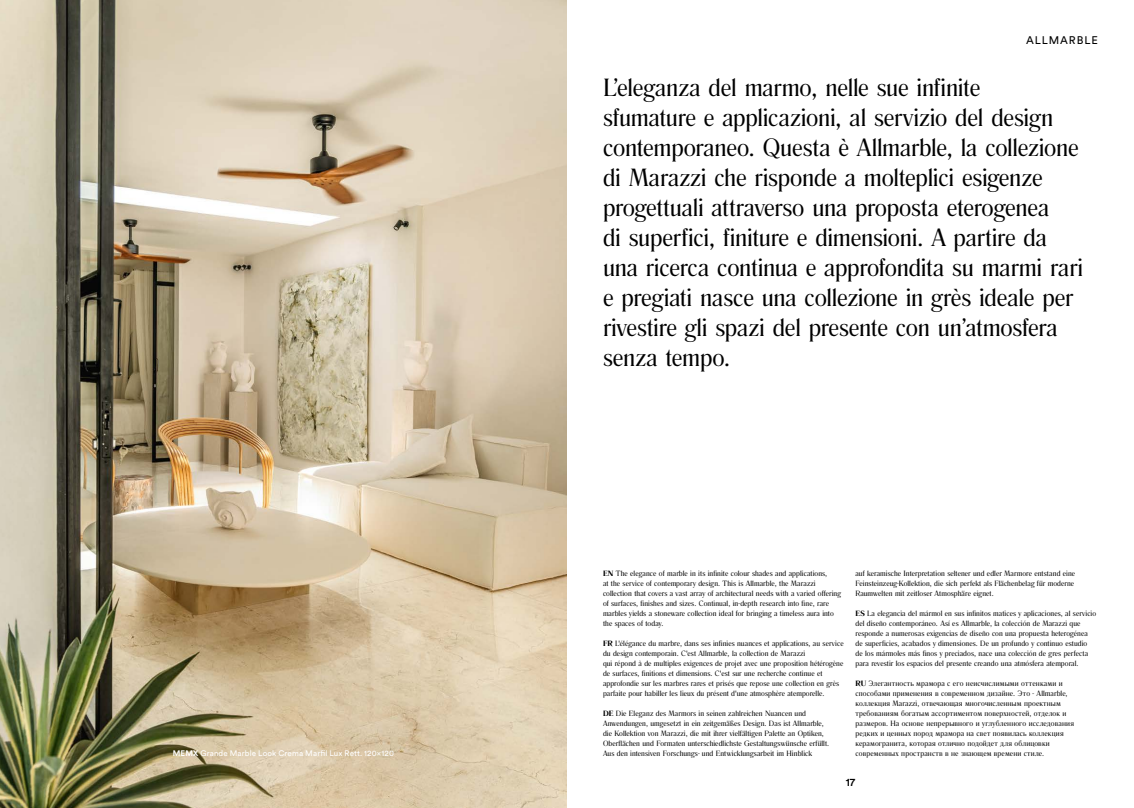
<style>
.page{position:relative;width:1134px;height:808px;background:#fff}
.page>*{position:absolute;margin:0;border:0;box-sizing:border-box;transform-origin:0 0}
.t1{font:26px/30px "Romana";letter-spacing:-.01em;color:#000}
.t2{font:11px "LL Circular Cyr PR";letter-spacing:.085em;color:#000}
.t3{font:500 11px "Circular Pro";color:#000}
.t4{font:8px/10px "Romana";letter-spacing:.005em;color:#000}
.t5{font:8px "LL Circular Cyr PR";letter-spacing:.015em;color:#fff}
.s1{font-family:"Romana Dem"}
.s2{font-weight:700}
</style>
<div class="page">
<img style="left:0;top:0;width:567px;height:808px">
<h2 class="t2" style="left:1026px;top:33px;width:73px">ALLMARBLE</h2>
<p class="t1" style="left:603px;top:73px;width:482px">L’eleganza del marmo, nelle sue infinite<br>sfumature e applicazioni, al servizio del design contemporaneo. Questa è Allmarble, la collezione di Marazzi che risponde a molteplici esigenze progettuali attraverso una proposta eterogenea<br>di superfici, finiture e dimensioni. A partire da una ricerca continua e approfondita su marmi rari e pregiati nasce una collezione in grès ideale per rivestire gli spazi del presente con un’atmosfera senza tempo.</p>
<p class="t4" style="left:603px;top:569px;width:239px"><span class="s1">EN</span> The elegance of marble in its infinite colour shades and applications,<br>at the service of contemporary design. This is Allmarble, the Marazzi collection that covers a vast array of architectural needs with a varied offering of surfaces, finishes and sizes. Continual, in-depth research into fine, rare marbles yields a stoneware collection ideal for bringing a timeless aura into the spaces of today.</p>
<p class="t4" style="left:603px;top:639px;width:242px"><span class="s1">FR</span> L'élégance du marbre, dans ses infinies nuances et applications, au service du design contemporain. C'est Allmarble, la collection de Marazzi<br>qui répond à de multiples exigences de projet avec une proposition hétérogène de surfaces, finitions et dimensions. C'est sur une recherche continue et approfondie sur les marbres rares et prisés que repose une collection en grès parfaite pour habiller les lieux du présent d'une atmosphère atemporelle.</p>
<p class="t4" style="left:603px;top:709px;width:228px"><span class="s1">DE</span> Die Eleganz des Marmors in seinen zahlreichen Nuancen und Anwendungen, umgesetzt in ein zeitgemäßes Design. Das ist Allmarble, die Kollektion von Marazzi, die mit ihrer vielfältigen Palette an Optiken, Oberflächen und Formaten unterschiedlichste Gestaltungswünsche erfüllt.<br>Aus den intensiven Forschungs- und Entwicklungsarbeit im Hinblick</p>
<p class="t4" style="left:855px;top:569px;width:221px;text-align:justify">auf keramische Interpretation seltener und edler Marmore entstand eine Feinsteinzeug-Kollektion, die sich perfekt als Flächenbelag für moderne Raumwelten mit zeitloser Atmosphäre eignet.</p>
<p class="t4" style="left:855px;top:609px;width:242px"><span class="s1">ES</span> La elegancia del mármol en sus infinitos matices y aplicaciones, al servicio del diseño contemporáneo. Así es Allmarble, la colección de Marazzi que responde a numerosas exigencias de diseño con una propuesta heterogénea de superficies, acabados y dimensiones. De un profundo y continuo estudio de los mármoles más finos y preciados, nace una colección de gres perfecta para revestir los espacios del presente creando una atmósfera atemporal.</p>
<p class="t4" style="left:855px;top:679px;width:220px"><span class="s1">RU</span> Элегантность мрамора с его неисчислимыми оттенками и способами применения в современном дизайне. Это - Allmarble, коллекция Marazzi, отвечающая многочисленным проектным требованиям богатым ассортиментом поверхностей, отделок и размеров. На основе непрерывного и углубленного исследования редких и ценных пород мрамора на свет появилась коллекция керамогранита, которая отлично подойдет для облицовки</p>
<p class="t5" style="left:173px;top:748px;width:223px"><span class="s2">MEMX</span> Grande Marble Look Crema Marfil Lux Rett. 120×120</p>
<p class="t4" style="left:855px;top:749px;width:190px">современных пространств в не знающем времени стиле.</p>
<h2 class="t3" style="left:846px;top:774px;width:11px">17</h2>
</div>
